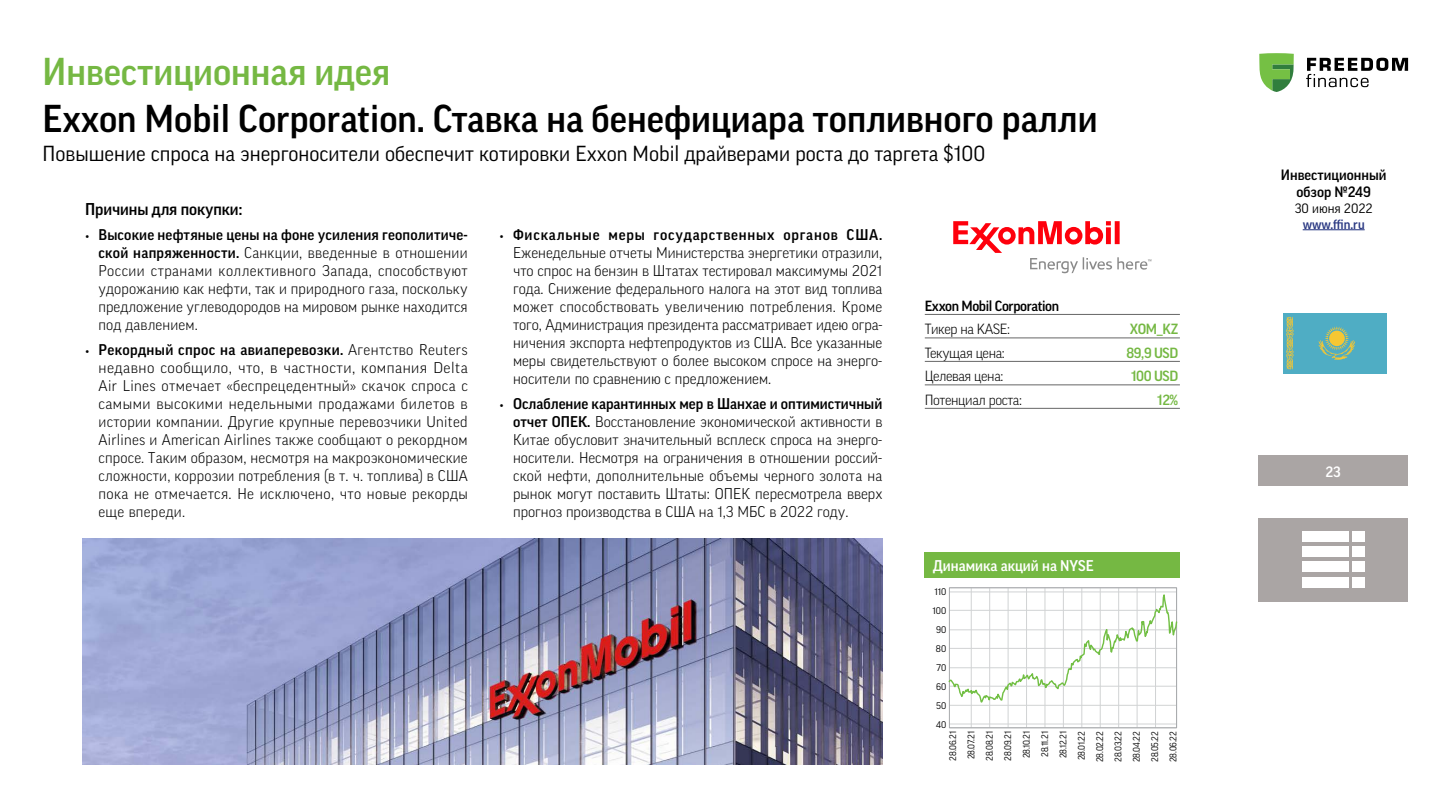
<style>
.page{position:relative;width:1440px;height:810px;background:#fff}
.page>*{position:absolute;margin:0;border:0;box-sizing:border-box;transform-origin:0 0}
.t1{font:500 37.5px "Good Pro";color:#000}
.t2{font:500 37.5px "Good Pro";color:#75b843}
.t3{font:21px "Good Pro";color:#000}
.t4{font:500 16.5px "Good Pro";letter-spacing:-.005em;color:#000}
.t5{font:300 15px/18px "Good Pro";color:#000;text-align:justify}
.t6{font:500 15px "Good Pro";color:#fff}
.t7{font:500 14.48px/17.4px "Good Pro";color:#000;text-align:center}
.t8{font:500 14.48px "Good Pro";color:#fff}
.t9{font:300 14.25px "Good Pro";letter-spacing:-.025em;color:#000}
.t10{font:500 14.25px "Good Pro";letter-spacing:-.025em;color:#75b843}
.t11{font:500 14.25px "Good Pro";letter-spacing:-.025em;color:#000}
.t12{font:500 13.05px "Good Pro";color:#293882}
.t13{font:13.05px "Good Pro";color:#000}
.t14{font:9.3px/18.4px "Good Pro";letter-spacing:-.02em;color:#000;text-align:center;scale:.93 1}
.t15{font:9.3px/19px "Good Pro";letter-spacing:-.02em;color:#000;text-align:center}
.s1{font-family:"Minion Pro";font-weight:400}
.s2{font-weight:500}
</style>
<div class="page">
<hr style="left:1303px;top:229px;width:62px;height:1px;background:#293882">
<div style="left:1258px;top:456px;width:150px;height:30px;background:#aaa5a4"></div>
<div style="left:1259px;top:518px;width:149px;height:83px;background:#aaa5a4"></div>
<div style="left:1302px;top:531px;width:46px;height:11px;background:#fff"></div>
<div style="left:1352px;top:531px;width:13px;height:11px;background:#fff"></div>
<div style="left:1302px;top:547px;width:46px;height:10px;background:#fff"></div>
<div style="left:1352px;top:547px;width:13px;height:10px;background:#fff"></div>
<div style="left:1302px;top:562px;width:46px;height:10px;background:#fff"></div>
<div style="left:1352px;top:562px;width:13px;height:10px;background:#fff"></div>
<div style="left:1302px;top:577px;width:46px;height:11px;background:#fff"></div>
<div style="left:1352px;top:577px;width:13px;height:11px;background:#fff"></div>
<svg style="left:1259px;top:53px;width:35px;height:39px"></svg>
<svg style="left:1306px;top:58px;width:102px;height:29px"></svg>
<div style="left:1283px;top:313px;width:103px;height:60px;background:#4fadc4"></div>
<svg style="left:1286px;top:317px;width:8px;height:52px"></svg>
<svg style="left:1318px;top:326px;width:37px;height:34px"></svg>
<div style="left:925px;top:553px;width:255px;height:25px;background:#75b843"></div>
<hr style="left:1155px;top:588px;width:1px;height:140px;background:#d1d3d4">
<hr style="left:1137px;top:588px;width:1px;height:140px;background:#d1d3d4">
<hr style="left:1119px;top:588px;width:1px;height:140px;background:#d1d3d4">
<hr style="left:1100px;top:588px;width:1px;height:140px;background:#d1d3d4">
<hr style="left:1082px;top:588px;width:1px;height:140px;background:#d1d3d4">
<hr style="left:1063px;top:588px;width:1px;height:140px;background:#d1d3d4">
<hr style="left:1045px;top:588px;width:1px;height:140px;background:#d1d3d4">
<hr style="left:1026px;top:588px;width:1px;height:140px;background:#d1d3d4">
<hr style="left:1008px;top:588px;width:1px;height:140px;background:#d1d3d4">
<hr style="left:990px;top:588px;width:1px;height:140px;background:#d1d3d4">
<hr style="left:971px;top:588px;width:1px;height:140px;background:#d1d3d4">
<hr style="left:949px;top:705px;width:228px;height:1px;background:#d1d3d4">
<hr style="left:949px;top:724px;width:228px;height:1px;background:#d1d3d4">
<hr style="left:949px;top:728px;width:228px;height:1px;background:#d1d3d4">
<svg style="left:948px;top:587px;width:230px;height:118px"></svg>
<img style="left:82px;top:539px;width:800px;height:226px">
<svg style="left:953px;top:221px;width:198px;height:52px"></svg>
<hr style="left:925px;top:314px;width:255px;height:1px;background:#666">
<hr style="left:925px;top:338px;width:255px;height:1px;background:#666">
<hr style="left:925px;top:361px;width:255px;height:1px;background:#666">
<hr style="left:925px;top:385px;width:255px;height:1px;background:#666">
<hr style="left:925px;top:408px;width:255px;height:1px;background:#666">
<h1 class="t2" style="left:43px;top:50px;width:349px">Инвестиционная идея</h1>
<h1 class="t1" style="left:43px;top:97px;width:1057px">Exxon Mobil Corporation. Ставка на бенефициара топливного ралли</h1>
<h2 class="t3" style="left:43px;top:142px;width:944px">Повышение спроса на энергоносители обеспечит котировки Exxon Mobil драйверами роста до таргета $100</h2>
<p class="t4" style="left:85px;top:199px;width:159px">Причины для покупки:</p>
<p class="t5" style="left:99px;top:226px;width:371px;text-indent:-13px"><span class="s1">•</span> <span class="s2">Высокие нефтяные цены на фоне усиления геополитиче&shy;ской напряженности.</span> Санкции, введенные в отношении России странами коллективного Запада, способствуют удорожанию как нефти, так и природного газа, поскольку предложение углеводородов на мировом рынке находится под давлением.</p>
<p class="t5" style="left:99px;top:341px;width:371px;text-indent:-14px"><span class="s1">•</span> <span class="s2">Рекордный спрос на авиаперевозки.</span> Агентство Reuters недавно сообщило, что, в частности, компания Delta Air Lines отмечает «беспрецедентный» скачок спроса с самыми высокими недельными продажами билетов в истории компании. Другие крупные перевозчики United Airlines и American Airlines также сообщают о рекордном спросе. Таким образом, несмотря на макроэкономические сложности, коррозии потребления (в т. ч. топлива) в США пока не отмечается. Не исключено, что новые рекорды еще впереди.</p>
<p class="t5" style="left:513px;top:226px;width:371px;text-indent:-14px"><span class="s1">•</span> <span class="s2">Фискальные меры государственных органов США.<br></span>Еженедельные отчеты Министерства энергетики отразили, что спрос на бензин в Штатах тестировал максимумы 2021 года. Снижение федерального налога на этот вид топлива может способствовать увеличению потребления. Кроме того, Администрация президента рассматривает идею огра&shy;ничения экспорта нефтепродуктов из США. Все указанные меры свидетельствуют о более высоком спросе на энерго&shy;носители по сравнению с предложением.</p>
<p class="t5" style="left:513px;top:395px;width:371px;text-indent:-14px"><span class="s1">•</span> <span class="s2">Ослабление карантинных мер в Шанхае и оптимистичный отчет ОПЕК.</span> Восстановление экономической активности в Китае обусловит значительный всплеск спроса на энерго&shy;носители. Несмотря на ограничения в отношении россий&shy;ской нефти, дополнительные объемы черного золота на рынок могут поставить Штаты: ОПЕК пересмотрела вверх прогноз производства в США на 1,3 МБС в 2022 году.</p>
<p class="t11" style="left:925px;top:298px;width:136px">Exxon Mobil Corporation</p>
<p class="t9" style="left:925px;top:321px;width:87px">Тикер на KASE:</p>
<p class="t10" style="left:1130px;top:321px;width:50px">XOM_KZ</p>
<p class="t9" style="left:925px;top:344px;width:81px">Текущая цена:</p>
<p class="t10" style="left:1127px;top:345px;width:53px">89,9 USD</p>
<p class="t9" style="left:925px;top:368px;width:80px">Целевая цена:</p>
<p class="t10" style="left:1131px;top:368px;width:49px">100 USD</p>
<p class="t9" style="left:925px;top:391px;width:99px">Потенциал роста:</p>
<p class="t10" style="left:1157px;top:392px;width:23px">12%</p>
<p class="t6" style="left:933px;top:557px;width:162px">Динамика акций на NYSE</p>
<p class="t15" style="left:933px;top:582px;width:15px">110<br>100<br>90<br>80<br>70<br>60<br>50<br>40</p>
<p class="t14" style="left:944px;top:762px;width:35px;rotate:-90deg">28.06.21<br>28.07.21<br>28.08.21<br>28.09.21<br>28.10.21<br>28.11.21<br>28.12.21<br>28.01.22<br>28.02.22<br>28.03.22<br>28.04.22<br>28.05.22<br>28.06.22</p>
<p class="t7" style="left:1281px;top:166px;width:107px">Инвестиционный обзор №249</p>
<p class="t13" style="left:1295px;top:201px;width:79px">30 июня 2022</p>
<p class="t12" style="left:1303px;top:217px;width:63px">www.ffin.ru</p>
<p class="t8" style="left:1326px;top:463px;width:17px">23</p>
</div>
